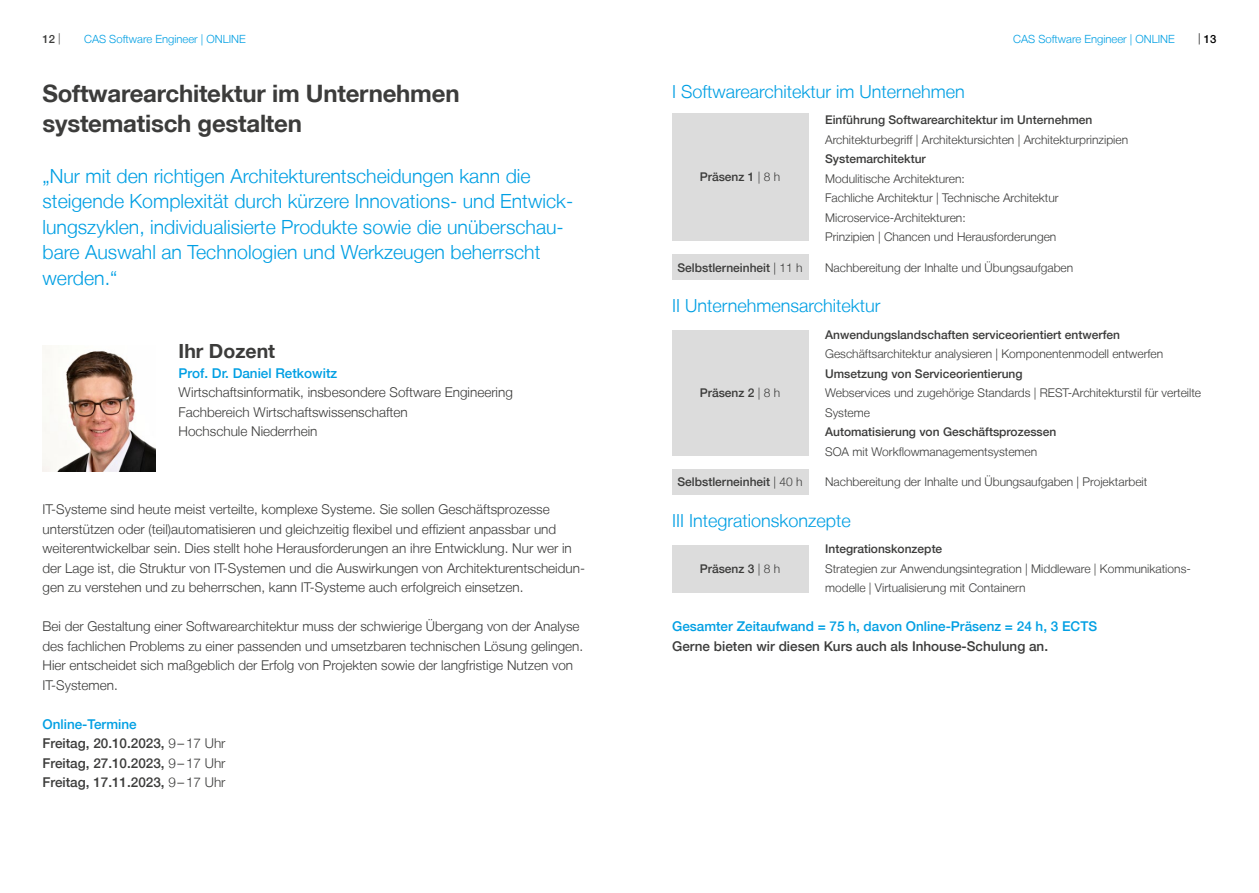
<style>
.page{position:relative;width:1259px;height:893px;background:#fff}
.page>*{position:absolute;margin:0;border:0;box-sizing:border-box;transform-origin:0 0}
.t1{font:700 24px/30px "Helvetica Neue LT";letter-spacing:-.01em;color:#3c3c3b}
.t2{font:300 19.5px/25.5px "Helvetica Neue LT";color:#009fe3}
.t3{font:700 19.5px "Helvetica Neue LT";color:#3c3c3b}
.t4{font:300 18px "Helvetica Neue LT";color:#009fe3}
.t5{font:300 13.5px/19.5px "Helvetica Neue LT";color:#3c3c3b}
.t6{font:500 13.5px/19.5px "Helvetica Neue LT";color:#3c3c3b}
.t7{font:500 13.5px "Helvetica Neue LT";color:#009fe3}
.t8{font:300 12px/19.5px "Helvetica Neue LT";color:#3c3c3b}
.t9{font:500 12px "Helvetica Neue LT";color:#3c3c3b}
.t10{font:300 11.25px "Helvetica Neue LT";color:#009fe3}
.t11{font:500 11.25px "Helvetica Neue LT";color:#3c3c3b}
.t12{font:500 11.25px "Helvetica Neue LT";color:#000}
.s1{font-weight:300}
.s2{color:#009fe3}
</style>
<div class="page">
<img style="left:43px;top:345px;width:113px;height:127px">
<div style="left:672px;top:113px;width:136px;height:128px;background:#dcdcdc"></div>
<div style="left:672px;top:330px;width:136px;height:126px;background:#dcdcdc"></div>
<div style="left:672px;top:545px;width:136px;height:47px;background:#dcdcdc"></div>
<div style="left:672px;top:255px;width:136px;height:25px;background:#dcdcdc"></div>
<div style="left:672px;top:469px;width:136px;height:26px;background:#dcdcdc"></div>
<p class="t11" style="left:43px;top:32px;width:20px">12 <span class="s1">|</span></p>
<p class="t10" style="left:84px;top:32px;width:163px">CAS Software Engineer | ONLINE</p>
<p class="t10" style="left:1013px;top:32px;width:163px">CAS Software Engineer | ONLINE</p>
<p class="t12" style="left:1198px;top:33px;width:20px"><span class="s1">|</span> 13</p>
<h1 class="t1" style="left:43px;top:78px;width:418px">Softwarearchitektur im Unternehmen systematisch gestalten</h1>
<p class="t2" style="left:43px;top:163px;width:532px">„Nur mit den richtigen Architekturentscheidungen kann die steigende Komplexität durch kürzere Innovations- und Entwick&shy;lungszyklen, individualisierte Produkte sowie die unüberschau&shy;bare Auswahl an Technologien und Werkzeugen beherrscht werden.“</p>
<h3 class="t4" style="left:672px;top:80px;width:294px">I Softwarearchitektur im Unternehmen</h3>
<p class="t9" style="left:825px;top:113px;width:269px">Einführung Softwarearchitektur im Unternehmen</p>
<p class="t8" style="left:825px;top:129px;width:304px">Architekturbegriff | Architektursichten | Architekturprinzipien</p>
<p class="t9" style="left:825px;top:152px;width:102px">Systemarchitektur</p>
<p class="t8" style="left:825px;top:168px;width:235px">Modulitische Architekturen:<br>Fachliche Architektur | Technische Architektur Microservice-Architekturen:<br>Prinzipien | Chancen und Herausforderungen</p>
<p class="t8" style="left:825px;top:258px;width:250px">Nachbereitung der Inhalte und Übungsaufgaben</p>
<p class="t9" style="left:700px;top:170px;width:82px">Präsenz 1 <span class="s1">| 8 h</span></p>
<p class="t9" style="left:677px;top:260px;width:127px">Selbstlerneinheit <span class="s1">| 11 h</span></p>
<h2 class="t3" style="left:179px;top:339px;width:98px">Ihr Dozent</h2>
<p class="t7" style="left:179px;top:365px;width:160px">Prof. Dr. Daniel Retkowitz</p>
<p class="t5" style="left:179px;top:382px;width:336px">Wirtschaftsinformatik, insbesondere Software Engineering<br>Fachbereich Wirtschaftswissenschaften<br>Hochschule Niederrhein</p>
<p class="t5" style="left:43px;top:499px;width:544px">IT-Systeme sind heute meist verteilte, komplexe Systeme. Sie sollen Geschäftsprozesse unterstützen oder (teil)automatisieren und gleichzeitig flexibel und effizient anpassbar und weiterentwickelbar sein. Dies stellt hohe Herausforderungen an ihre Entwicklung. Nur wer in der Lage ist, die Struktur von IT-Systemen und die Auswirkungen von Architekturentscheidun&shy;gen zu verstehen und zu beherrschen, kann IT-Systeme auch erfolgreich einsetzen.</p>
<p class="t5" style="left:43px;top:616px;width:542px">Bei der Gestaltung einer Softwarearchitektur muss der schwierige Übergang von der Analyse des fachlichen Problems zu einer passenden und umsetzbaren technischen Lösung gelingen.<br>Hier entscheidet sich maßgeblich der Erfolg von Projekten sowie der langfristige Nutzen von IT-Systemen.</p>
<p class="t6" style="left:43px;top:714px;width:184px"><span class="s2">Online-Termine<br></span>Freitag, 20.10.2023, <span class="s1">9–17 Uhr<br></span>Freitag, 27.10.2023, <span class="s1">9–17 Uhr<br></span>Freitag, 17.11.2023, <span class="s1">9–17 Uhr</span></p>
<h3 class="t4" style="left:672px;top:295px;width:210px">II Unternehmensarchitektur</h3>
<p class="t9" style="left:700px;top:386px;width:82px">Präsenz 2 <span class="s1">| 8 h</span></p>
<p class="t9" style="left:677px;top:475px;width:127px">Selbstlerneinheit <span class="s1">| 40 h</span></p>
<p class="t9" style="left:825px;top:327px;width:296px">Anwendungslandschaften serviceorientiert entwerfen</p>
<p class="t8" style="left:825px;top:344px;width:340px">Geschäftsarchitektur analysieren | Komponentenmodell entwerfen</p>
<p class="t9" style="left:825px;top:366px;width:199px">Umsetzung von Serviceorientierung</p>
<p class="t8" style="left:825px;top:383px;width:377px">Webservices und zugehörige Standards | REST-Architekturstil für verteilte<br>Systeme</p>
<p class="t9" style="left:825px;top:425px;width:233px">Automatisierung von Geschäftsprozessen</p>
<p class="t8" style="left:825px;top:441px;width:214px">SOA mit Workflowmanagementsystemen</p>
<p class="t8" style="left:825px;top:472px;width:324px">Nachbereitung der Inhalte und Übungsaufgaben | Projektarbeit</p>
<h3 class="t4" style="left:672px;top:509px;width:180px">III Integrationskonzepte</h3>
<p class="t9" style="left:825px;top:542px;width:119px">Integrationskonzepte</p>
<p class="t8" style="left:825px;top:558px;width:367px">Strategien zur Anwendungsintegration | Middleware | Kommunikations&shy;modelle | Virtualisierung mit Containern</p>
<p class="t7" style="left:672px;top:618px;width:426px">Gesamter Zeitaufwand = 75 h, davon Online-Präsenz = 24 h, 3 ECTS</p>
<p class="t6" style="left:672px;top:636px;width:377px">Gerne bieten wir diesen Kurs auch als Inhouse-Schulung an.</p>
<p class="t9" style="left:700px;top:562px;width:82px">Präsenz 3 <span class="s1">| 8 h</span></p>
</div>
